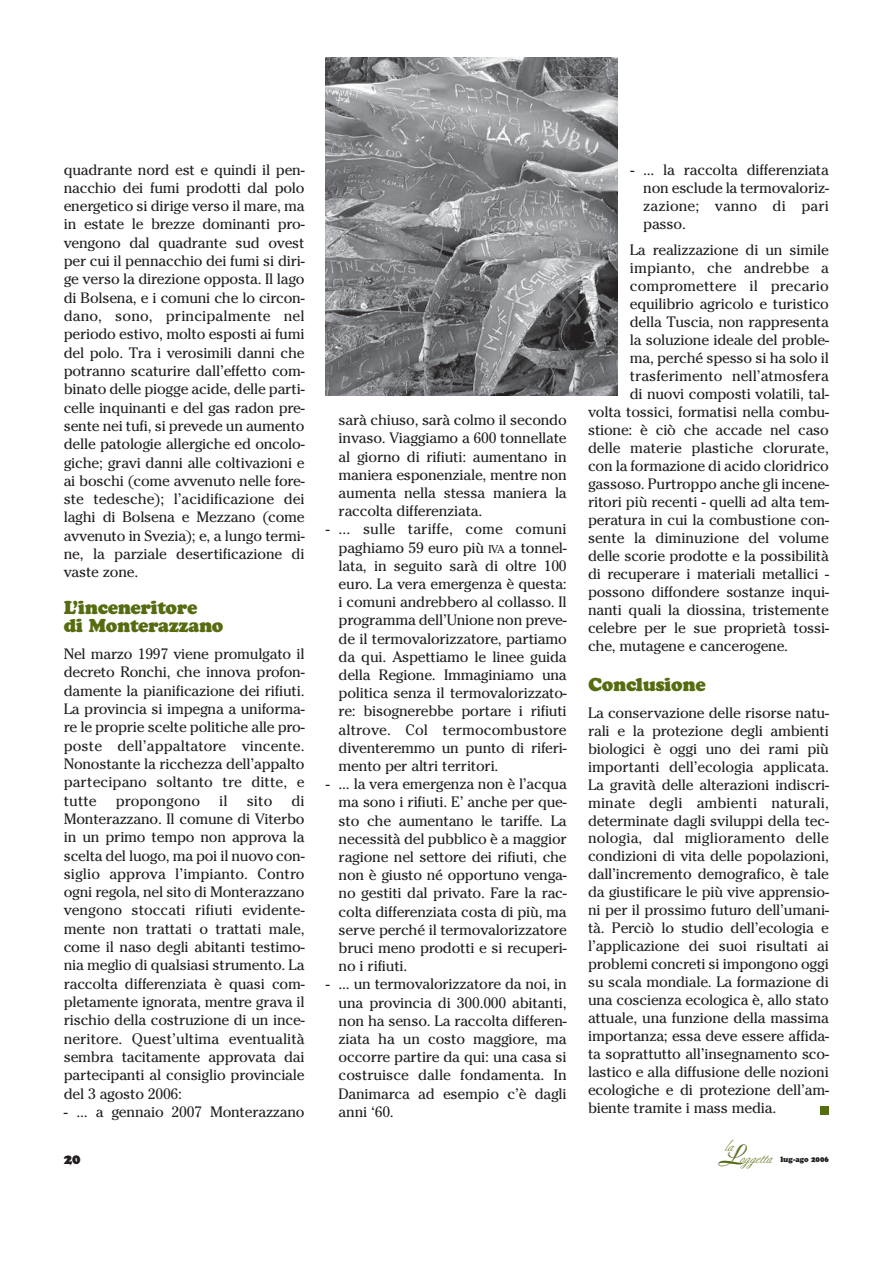
<style>
.page{position:relative;width:893px;height:1263px;background:#fff}
.page>*{position:absolute;margin:0;border:0;box-sizing:border-box;transform-origin:0 0}
.t1{font:900 18px/18.3px "Cooper BT";letter-spacing:-.02em;color:#566c10}
.t2{font:15px/18.3px "Cheltenham";letter-spacing:-.015em;color:#231f20;text-align:justify}
.t3{font:15px "Cheltenham";letter-spacing:.005em;color:#231f20}
.t4{font:14.4px "Berthold Script";color:#566c10}
.t5{font:900 13.5px "Cooper BT";color:#231f20}
.t6{font:900 7.5px "Cooper BT";color:#231f20;scale:.95 1}
.s1{font-size:11.25px}
.s2{font-family:"Boulevard";font-size:27px;color:#a7a9ac}
</style>
<div class="page">
<img style="left:326px;top:58px;width:292px;height:338px">
<div style="left:820px;top:1106px;width:9px;height:8px;background:#566c10"></div>
<p class="t2" style="left:64px;top:162px;width:242px">quadrante nord est e quindi il pen&shy;nacchio dei fumi prodotti dal polo energetico si dirige verso il mare, ma in estate le brezze dominanti pro&shy;vengono dal quadrante sud ovest per cui il pennacchio dei fumi si diri&shy;ge verso la direzione opposta. Il lago di Bolsena, e i comuni che lo circon&shy;dano, sono, principalmente nel periodo estivo, molto esposti ai fumi del polo. Tra i verosimili danni che potranno scaturire dall’effetto com&shy;binato delle piogge acide, delle parti&shy;celle inquinanti e del gas radon pre&shy;sente nei tufi, si prevede un aumento delle patologie allergiche ed oncolo&shy;giche; gravi danni alle coltivazioni e ai boschi (come avvenuto nelle fore&shy;ste tedesche); l’acidificazione dei laghi di Bolsena e Mezzano (come avvenuto in Svezia); e, a lungo termi&shy;ne, la parziale desertificazione di vaste zone.</p>
<p class="t1" style="left:64px;top:599px;width:161px">L’inceneritore<br>di Monterazzano</p>
<p class="t2" style="left:64px;top:646px;width:242px">Nel marzo 1997 viene promulgato il decreto Ronchi, che innova profon&shy;damente la pianificazione dei rifiuti.<br>La provincia si impegna a uniforma&shy;re le proprie scelte politiche alle pro&shy;poste dell’appaltatore vincente.<br>Nonostante la ricchezza dell’appalto partecipano soltanto tre ditte, e tutte</p>
<p class="t2" style="left:64px;top:793px;width:242px;text-indent:228px">di Monterazzano. Il comune di Viterbo in un primo tempo non approva la scelta del luogo, ma poi il nuovo con&shy;siglio approva l’impianto. Contro ogni regola, nel sito di Monterazzano vengono stoccati rifiuti evidente&shy;mente non trattati o trattati male, come il naso degli abitanti testimo&shy;nia meglio di qualsiasi strumento. La raccolta differenziata è quasi com&shy;pletamente ignorata, mentre grava il rischio della costruzione di un ince&shy;neritore. Quest’ultima eventualità sembra tacitamente approvata dai partecipanti al consiglio provinciale del 3 agosto 2006:</p>
<p class="t2" style="left:64px;top:1104px;width:242px">- ... a gennaio 2007 Monterazzano</p>
<p class="t3" style="left:116px;top:795px;width:86px">propongono</p>
<p class="t2" style="left:219px;top:793px;width:10px">il</p>
<p class="t2" style="left:247px;top:793px;width:27px">sito</p>
<p class="t2" style="left:339px;top:413px;width:230px">sarà chiuso, sarà colmo il secondo invaso. Viaggiamo a 600 tonnellate al giorno di rifiuti: aumentano in maniera esponenziale, mentre non aumenta nella stessa maniera la raccolta differenziata.</p>
<p class="t2" style="left:339px;top:522px;width:230px;text-indent:-13px">- ... sulle tariffe, come comuni paghiamo 59 euro più <span class="s1">IVA</span> a tonnel&shy;lata, in seguito sarà di oltre 100 euro. La vera emergenza è questa: i comuni andrebbero al collasso. Il programma dell’Unione non preve&shy;de il termovalorizzatore, partiamo da qui. Aspettiamo le linee guida della Regione. Immaginiamo una politica senza il termovalorizzato&shy;re: bisognerebbe portare i rifiuti altrove. Col termocombustore diventeremmo un punto di riferi&shy;mento per altri territori.</p>
<p class="t2" style="left:339px;top:777px;width:230px;text-indent:-13px">- ... la vera emergenza non è l’acqua ma sono i rifiuti. E’ anche per que&shy;sto che aumentano le tariffe. La necessità del pubblico è a maggior ragione nel settore dei rifiuti, che non è giusto né opportuno venga&shy;no gestiti dal privato. Fare la rac&shy;colta differenziata costa di più, ma serve perché il termovalorizzatore bruci meno prodotti e si recuperi&shy;no i rifiuti.</p>
<p class="t2" style="left:339px;top:977px;width:230px;text-indent:-13px">- ... un termovalorizzatore da noi, in una provincia di 300.000 abitanti, non ha senso. La raccolta differen&shy;ziata ha un costo maggiore, ma occorre partire da qui: una casa si costruisce dalle fondamenta. In Danimarca ad esempio c’è dagli anni ‘60.</p>
<p class="t2" style="left:643px;top:162px;width:187px;text-indent:-13px">- ... la raccolta differenziata non esclude la termovaloriz&shy;zazione; vanno di pari passo.</p>
<p class="t2" style="left:630px;top:242px;width:201px">La realizzazione di un simile</p>
<p class="t3" style="left:630px;top:262px;width:201px">impianto, che andrebbe a</p>
<p class="t3" style="left:630px;top:280px;width:201px">compromettere il precario</p>
<p class="t2" style="left:630px;top:296px;width:201px">equilibrio agricolo e turistico</p>
<p class="t2" style="left:630px;top:314px;width:201px">della Tuscia, non rappresenta</p>
<p class="t2" style="left:630px;top:332px;width:201px">la soluzione ideale del proble-</p>
<p class="t2" style="left:630px;top:350px;width:201px">ma, perché spesso si ha solo il</p>
<p class="t2" style="left:630px;top:368px;width:201px">trasferimento nell’atmosfera</p>
<p class="t2" style="left:630px;top:386px;width:201px">di nuovi composti volatili, tal-</p>
<p class="t2" style="left:588px;top:404px;width:242px">volta tossici, formatisi nella combu-</p>
<p class="t2" style="left:588px;top:422px;width:242px">stione: è ciò che accade nel caso</p>
<p class="t2" style="left:588px;top:440px;width:242px">delle materie plastiche clorurate,</p>
<p class="t2" style="left:588px;top:458px;width:242px">con la formazione di acido cloridrico</p>
<p class="t2" style="left:588px;top:476px;width:242px">gassoso. Purtroppo anche gli incene-</p>
<p class="t2" style="left:588px;top:494px;width:242px">ritori più recenti - quelli ad alta tem-</p>
<p class="t2" style="left:588px;top:512px;width:242px">peratura in cui la combustione con-</p>
<p class="t2" style="left:588px;top:530px;width:242px">sente la diminuzione del volume</p>
<p class="t2" style="left:588px;top:548px;width:242px">delle scorie prodotte e la possibilità</p>
<p class="t2" style="left:588px;top:566px;width:242px">di recuperare i materiali metallici -</p>
<p class="t2" style="left:588px;top:584px;width:242px">possono diffondere sostanze inqui-</p>
<p class="t2" style="left:588px;top:602px;width:242px">nanti quali la diossina, tristemente</p>
<p class="t2" style="left:588px;top:620px;width:242px">celebre per le sue proprietà tossi-</p>
<p class="t2" style="left:588px;top:638px;width:202px">che, mutagene e cancerogene.</p>
<p class="t1" style="left:588px;top:676px;width:119px">Conclusione</p>
<p class="t2" style="left:588px;top:705px;width:242px">La conservazione delle risorse natu&shy;rali e la protezione degli ambienti biologici è oggi uno dei rami più importanti dell’ecologia applicata.<br>La gravità delle alterazioni indiscri&shy;minate degli ambienti naturali, determinate dagli sviluppi della tec&shy;nologia, dal miglioramento delle condizioni di vita delle popolazioni, dall’incremento demografico, è tale da giustificare le più vive apprensio&shy;ni per il prossimo futuro dell’umani&shy;tà. Perciò lo studio dell’ecologia e l’applicazione dei suoi risultati ai problemi concreti si impongono oggi su scala mondiale. La formazione di una coscienza ecologica è, allo stato attuale, una funzione della massima importanza; essa deve essere affida&shy;ta soprattutto all’insegnamento sco&shy;lastico e alla diffusione delle nozioni ecologiche e di protezione dell’am&shy;biente tramite i mass media.</p>
<p class="t4" style="left:724px;top:1139px;width:10px">la</p>
<p class="t5" style="left:64px;top:1153px;width:18px">20</p>
<p class="t4" style="left:717px;top:1151px;width:56px"><span class="s2">L</span>oggetta</p>
<p class="t6" style="left:780px;top:1157px;width:53px">lug-ago 2006</p>
</div>
